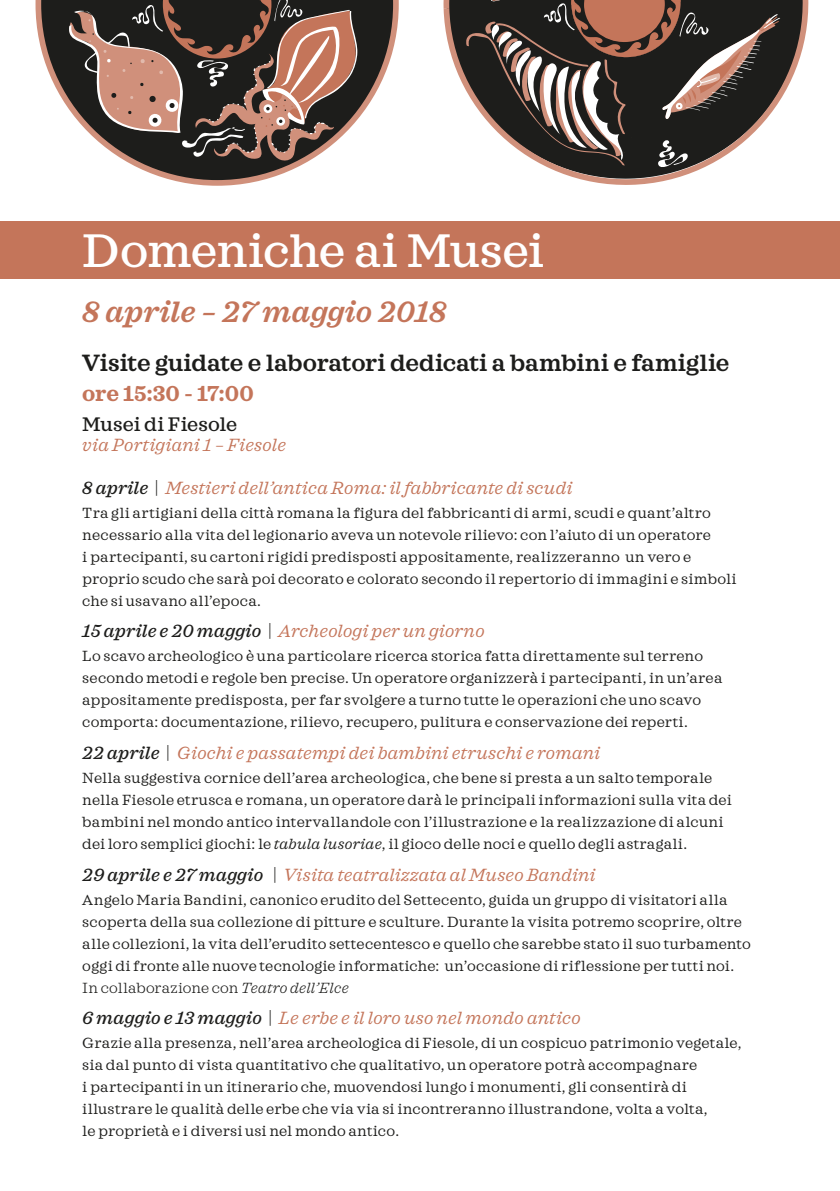
<style>
.page{position:relative;width:840px;height:1191px;background:#fff}
.page>*{position:absolute;margin:0;border:0;box-sizing:border-box;transform-origin:0 0}
.t1{font:500 48px "Sagona";letter-spacing:-.02em;color:#fff}
.t2{font:italic 600 30px "Sagona";color:#c4755a}
.t3{font:600 24px "Sagona";color:#1d1d1b}
.t4{font:700 22px "Sagona";color:#c4755a}
.t5{font:500 20px "Sagona";letter-spacing:.005em;color:#1d1d1b}
.t6{font:italic 18px "Sagona";letter-spacing:.01em;color:#c4755a}
.t7{font:15px/22px "Sagona";letter-spacing:.015em;color:#1d1d1b}
.s1{font-weight:500;color:#1d1d1b}
.s2{font-weight:300;font-style:normal;color:#1d1d1b}
.s3{font-style:italic}
.s4{font-weight:300}
.s5{font-weight:300;font-style:italic}
</style>
<div class="page">
<div style="left:0;top:220px;width:839px;height:58px;background:#c4755a"></div>
<svg style="left:35px;top:0;width:363px;height:186px"></svg>
<svg style="left:41px;top:0;width:352px;height:180px"></svg>
<svg style="left:66px;top:0;width:291px;height:161px;background:#735c53"></svg>
<svg style="left:556px;top:0;width:253px;height:185px"></svg>
<svg style="left:443px;top:0;width:364px;height:169px"></svg>
<h1 class="t1" style="left:82px;top:221px;width:463px">Domeniche ai Musei</h1>
<h2 class="t2" style="left:82px;top:293px;width:366px">8 aprile – 27 maggio 2018</h2>
<h3 class="t3" style="left:82px;top:348px;width:648px">Visite guidate e laboratori dedicati a bambini e famiglie</h3>
<h3 class="t4" style="left:82px;top:380px;width:173px">ore 15:30 - 17:00</h3>
<h3 class="t5" style="left:82px;top:412px;width:156px">Musei di Fiesole</h3>
<p class="t6" style="left:82px;top:434px;width:205px">via Portigiani 1 – Fiesole</p>
<p class="t6" style="left:82px;top:477px;width:491px"><span class="s1">8 aprile</span> <span class="s2">|</span> Mestieri dell’antica Roma: il fabbricante di scudi</p>
<p class="t7" style="left:82px;top:501px;width:655px">Tra gli artigiani della città romana la figura del fabbricanti di armi, scudi e quant’altro necessario alla vita del legionario aveva un notevole rilievo: con l’aiuto di un operatore<br>i partecipanti, su cartoni rigidi predisposti appositamente, realizzeranno un vero e proprio scudo che sarà poi decorato e colorato secondo il repertorio di immagini e simboli che si usavano all’epoca.</p>
<p class="t6" style="left:82px;top:620px;width:403px"><span class="s1">15 aprile e 20 maggio</span> <span class="s2">|</span> Archeologi per un giorno</p>
<p class="t7" style="left:82px;top:645px;width:641px">Lo scavo archeologico è una particolare ricerca storica fatta direttamente sul terreno secondo metodi e regole ben precise. Un operatore organizzerà i partecipanti, in un’area appositamente predisposta, per far svolgere a turno tutte le operazioni che uno scavo comporta: documentazione, rilievo, recupero, pulitura e conservazione dei reperti.</p>
<p class="t6" style="left:82px;top:742px;width:519px"><span class="s1">22 aprile</span> <span class="s2">|</span> Giochi e passatempi dei bambini etruschi e romani</p>
<p class="t7" style="left:82px;top:767px;width:650px">Nella suggestiva cornice dell’area archeologica, che bene si presta a un salto temporale nella Fiesole etrusca e romana, un operatore darà le principali informazioni sulla vita dei bambini nel mondo antico intervallandole con l’illustrazione e la realizzazione di alcuni dei loro semplici giochi: le <span class="s3">tabula lusoriae</span>, il gioco delle noci e quello degli astragali.</p>
<p class="t6" style="left:82px;top:863px;width:514px"><span class="s1">29 aprile e 27 maggio</span> <span class="s2">|</span> Visita teatralizzata al Museo Bandini</p>
<p class="t7" style="left:82px;top:888px;width:670px">Angelo Maria Bandini, canonico erudito del Settecento, guida un gruppo di visitatori alla scoperta della sua collezione di pitture e sculture. Durante la visita potremo scoprire, oltre alle collezioni, la vita dell’erudito settecentesco e quello che sarebbe stato il suo turbamento oggi di fronte alle nuove tecnologie informatiche: un’occasione di riflessione per tutti noi.<br><span class="s4">In collaborazione con</span> <span class="s5">Teatro dell’Elce</span></p>
<p class="t6" style="left:82px;top:1007px;width:499px"><span class="s1">6 maggio e 13 maggio</span> <span class="s2">|</span> Le erbe e il loro uso nel mondo antico</p>
<p class="t7" style="left:82px;top:1032px;width:660px">Grazie alla presenza, nell’area archeologica di Fiesole, di un cospicuo patrimonio vegetale, sia dal punto di vista quantitativo che qualitativo, un operatore potrà accompagnare<br>i partecipanti in un itinerario che, muovendosi lungo i monumenti, gli consentirà di illustrare le qualità delle erbe che via via si incontreranno illustrandone, volta a volta,<br>le proprietà e i diversi usi nel mondo antico.</p>
</div>
